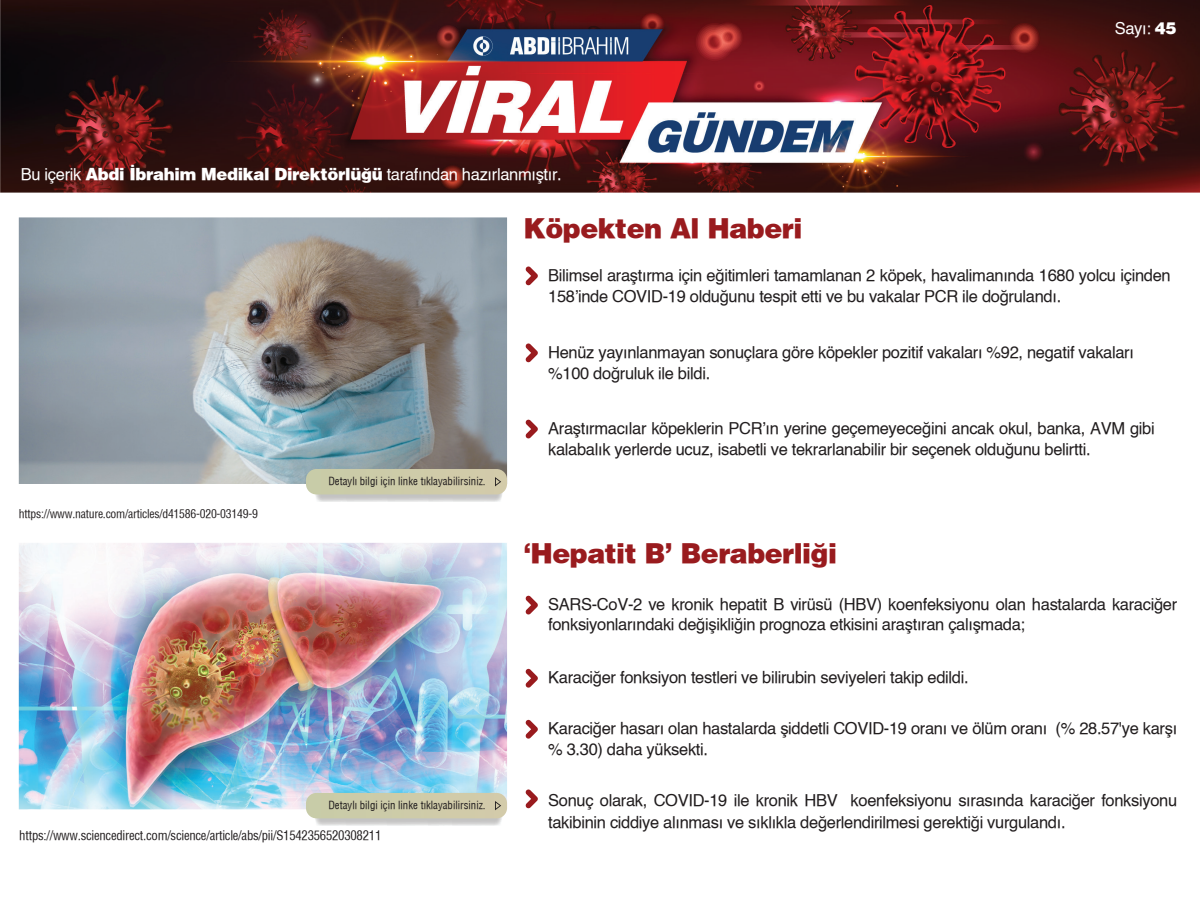
<style>
.page{position:relative;width:1200px;height:900px;background:#fff}
.page>*{position:absolute;margin:0;border:0;box-sizing:border-box;transform-origin:0 0}
.t1{font:27px "Helvetica X Black";letter-spacing:-.02em;color:#991b1e}
.t2{font:16.5px/21.5px "Helvetica X Book";letter-spacing:-.02em;color:#211d1e}
.t3{font:16.5px "Helvetica X Book";letter-spacing:-.02em;color:#fff}
.t4{font:12.75px "Helvetica T Condenced";letter-spacing:-.02em;color:#211d1e}
.t5{font:11.7px "Helvetica T Condenced";letter-spacing:-.02em;color:#211d1e}
.t6{font:10.8px "Helvetica Condensed X Book";color:#211d1e}
.s1{font-family:"Helvetica X Black"}
</style>
<div class="page">
<img style="left:0;top:0;width:1200px;height:810px">
<svg style="left:525px;top:267px;width:13px;height:19px"></svg>
<svg style="left:525px;top:343px;width:13px;height:20px"></svg>
<svg style="left:525px;top:420px;width:13px;height:19px"></svg>
<svg style="left:525px;top:596px;width:13px;height:19px"></svg>
<svg style="left:525px;top:669px;width:13px;height:19px"></svg>
<svg style="left:525px;top:720px;width:13px;height:19px"></svg>
<svg style="left:525px;top:790px;width:13px;height:19px"></svg>
<img style="left:19px;top:543px;width:488px;height:266px">
<img style="left:314px;top:818px;width:188px;height:8px">
<div style="left:306px;top:793px;width:201px;height:25px;background:#cecba9"></div>
<img style="left:19px;top:217px;width:488px;height:267px">
<img style="left:312px;top:494px;width:193px;height:8px">
<div style="left:306px;top:469px;width:201px;height:25px;background:#cecba9"></div>
<p class="t3" style="left:21px;top:163px;width:543px">Bu içerik <span class="s1">Abdi İbrahim Medikal Direktörlüğü</span> tarafından hazırlanmıştır.</p>
<h1 class="t1" style="left:524px;top:210px;width:280px">Köpekten Al Haberi</h1>
<p class="t3" style="left:1115px;top:17px;width:63px">Sayı: <span class="s1">45</span></p>
<p class="t5" style="left:19px;top:506px;width:241px">https://www.nature.com/articles/d41586-020-03149-9</p>
<p class="t6" style="left:328px;top:475px;width:159px">Detaylı bilgi için linke tıklayabilirsiniz.</p>
<p class="t6" style="left:328px;top:799px;width:159px">Detaylı bilgi için linke tıklayabilirsiniz.</p>
<p class="t4" style="left:19px;top:827px;width:364px">https://www.sciencedirect.com/science/article/abs/pii/S1542356520308211</p>
<p class="t2" style="left:548px;top:265px;width:624px">Bilimsel araştırma için eğitimleri tamamlanan 2 köpek, havalimanında 1680 yolcu içinden<br>158’inde COVID-19 olduğunu tespit etti ve bu vakalar PCR ile doğrulandı.</p>
<p class="t2" style="left:548px;top:342px;width:587px">Henüz yayınlanmayan sonuçlara göre köpekler pozitif vakaları %92, negatif vakaları %100 doğruluk ile bildi.</p>
<p class="t2" style="left:548px;top:418px;width:608px">Araştırmacılar köpeklerin PCR’ın yerine geçemeyeceğini ancak okul, banka, AVM gibi kalabalık yerlerde ucuz, isabetli ve tekrarlanabilir bir seçenek olduğunu belirtti.</p>
<h1 class="t1" style="left:524px;top:536px;width:315px">‘Hepatit B’ Beraberliği</h1>
<p class="t2" style="left:548px;top:595px;width:631px;line-height:19.8px">SARS-CoV-2 ve kronik hepatit B virüsü (HBV) koenfeksiyonu olan hastalarda karaciğer fonksiyonlarındaki değişikliğin prognoza etkisini araştıran çalışmada;</p>
<p class="t2" style="left:548px;top:667px;width:422px">Karaciğer fonksiyon testleri ve bilirubin seviyeleri takip edildi.</p>
<p class="t2" style="left:548px;top:718px;width:631px">Karaciğer hasarı olan hastalarda şiddetli COVID-19 oranı ve ölüm oranı (% 28.57'ye karşı % 3.30) daha yüksekti.</p>
<p class="t2" style="left:548px;top:791px;width:631px">Sonuç olarak, COVID-19 ile kronik HBV koenfeksiyonu sırasında karaciğer fonksiyonu takibinin ciddiye alınması ve sıklıkla değerlendirilmesi gerektiği vurgulandı.</p>
</div>
